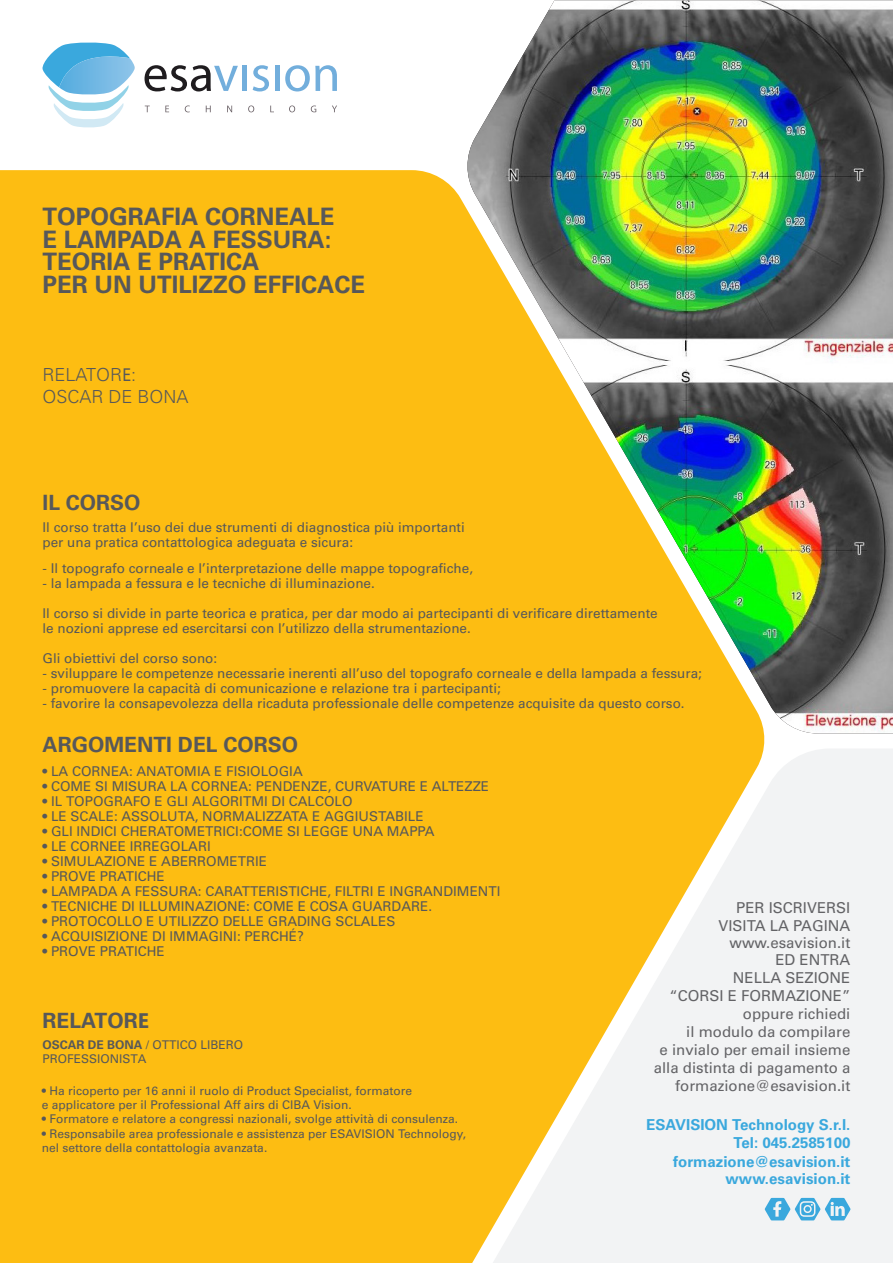
<style>
.page{position:relative;width:893px;height:1263px;background:#fff}
.page>*{position:absolute;margin:0;border:0;box-sizing:border-box;transform-origin:0 0}
.t1{font:700 24px/22.5px "Univers";color:#57585a}
.t2{font:700 21px "Univers";color:#57585a}
.t3{font:300 18px/21.6px "Univers";color:#57585a}
.t4{font:700 15.15px "Univers";color:#3aa8dd}
.t5{font:15px/18px "Univers";color:#636366;text-align:right}
.t6{font:13.5px/15px "Univers";color:#57585a}
.t7{font:12px/14.4px "Univers";color:#57585a}
.s1{font-family:"Ebrima";font-weight:400}
.s2{font-family:"Ebrima"}
.s3{font-weight:700}
</style>
<div class="page">
<div style="left:0;top:170px;width:765px;height:1093px;background:#fdbd12"></div>
<img style="left:465px;top:1px;width:428px;height:733px">
<svg style="left:488px;top:748px;width:405px;height:515px;fill:#f2f3f4"></svg>
<svg style="left:145px;top:65px;width:93px;height:26px"></svg>
<div style="left:242px;top:66px;width:5px;height:25px;background:#72aedc"></div>
<svg style="left:253px;top:65px;width:16px;height:26px"></svg>
<hr style="left:275px;top:66px;width:4px;height:25px;background:#72aedc">
<svg style="left:285px;top:65px;width:52px;height:26px"></svg>
<svg style="left:145px;top:106px;width:5px;height:6px"></svg>
<svg style="left:165px;top:106px;width:4px;height:6px"></svg>
<svg style="left:185px;top:105px;width:5px;height:7px"></svg>
<svg style="left:206px;top:106px;width:5px;height:6px"></svg>
<svg style="left:227px;top:106px;width:5px;height:6px"></svg>
<svg style="left:248px;top:105px;width:6px;height:7px"></svg>
<svg style="left:270px;top:106px;width:4px;height:6px"></svg>
<svg style="left:289px;top:105px;width:6px;height:7px"></svg>
<svg style="left:311px;top:106px;width:5px;height:6px"></svg>
<svg style="left:332px;top:106px;width:5px;height:6px"></svg>
<svg style="left:42px;top:42px;width:87px;height:86px"></svg>
<img style="left:59px;top:57px;width:76px;height:38px">
<svg style="left:765px;top:1198px;width:85px;height:22px"></svg>
<p class="t1" style="left:43px;top:206px;width:324px">TOPOGRAFIA CORNEALE<br>E LAMPADA A FESSURA:<br>TEORIA E PRATICA<br>PER UN UTILIZZO EFFICACE</p>
<p class="t3" style="left:43px;top:364px;width:148px">RELATOR<span class="s1">E</span>:<br>OSCAR DE BONA</p>
<p class="t2" style="left:43px;top:490px;width:100px">IL CORSO</p>
<p class="t6" style="left:43px;top:519px;width:424px">Il corso tratta l’uso dei due strumenti di diagnostica più importanti per una pratica contattologica adeguata e sicura:</p>
<p class="t6" style="left:43px;top:561px;width:432px">- Il topografo corneale e l’interpretazione delle mappe topografiche,</p>
<p class="t6" style="left:43px;top:576px;width:334px">- la lampada a fessura e le tecniche di illuminazione.</p>
<p class="t6" style="left:43px;top:606px;width:617px">Il corso si divide in parte teorica e pratica, per dar modo ai partecipanti di verificare direttamente le nozioni apprese ed esercitarsi con l’utilizzo della strumentazione.</p>
<p class="t6" style="left:43px;top:651px;width:176px">Gli obiettivi del corso sono:</p>
<p class="t6" style="left:43px;top:666px;width:661px">- sviluppare le competenze necessarie inerenti all’uso del topografo corneale e della lampada a fessura;</p>
<p class="t6" style="left:43px;top:681px;width:460px">- promuovere la capacità di comunicazione e relazione tra i partecipanti;</p>
<p class="t6" style="left:43px;top:696px;width:644px">- favorire la consapevolezza della ricaduta professionale delle competenze acquisite da questo corso.</p>
<p class="t2" style="left:43px;top:732px;width:257px">ARGOMENTI DEL CORSO</p>
<p class="t6" style="left:43px;top:763px;width:262px">• LA CORNEA: ANATOMIA E FISIOLOGIA</p>
<p class="t6" style="left:43px;top:778px;width:448px">• COME SI MISURA LA CORNEA: PENDENZE, CURVATURE E ALTEZZE</p>
<p class="t6" style="left:43px;top:793px;width:312px">• IL TOPOGRAFO E GLI ALGORITMI DI CALCOLO</p>
<p class="t6" style="left:43px;top:808px;width:383px">• LE SCALE: ASSOLUTA, NORMALIZZATA E AGGIUSTABILE</p>
<p class="t6" style="left:43px;top:823px;width:394px">• GLI INDICI CHERATOMETRICI:COME SI LEGGE UNA MAPPA</p>
<p class="t6" style="left:43px;top:838px;width:170px">• LE CORNEE IRREGOLARI</p>
<p class="t6" style="left:43px;top:853px;width:226px">• SIMULAZIONE E ABERROMETRIE</p>
<p class="t6" style="left:43px;top:868px;width:124px">• PROVE PRATICHE</p>
<p class="t6" style="left:43px;top:883px;width:459px">• LAMPADA A FESSURA: CARATTERISTICHE, FILTRI E INGRANDIMENTI</p>
<p class="t6" style="left:43px;top:898px;width:391px">• TECNICHE DI ILLUMINAZIONE: COME E COSA GUARDARE.</p>
<p class="t6" style="left:43px;top:913px;width:354px">• PROTOCOLLO E UTILIZZO DELLE GRADING SCLALES</p>
<p class="t6" style="left:43px;top:928px;width:263px">• ACQUISIZIONE DI IMMAGINI: PERCHÉ?</p>
<p class="t6" style="left:43px;top:943px;width:124px">• PROVE PRATICHE</p>
<p class="t2" style="left:43px;top:1008px;width:108px">RELATOR<span class="s2">E</span></p>
<p class="t7" style="left:43px;top:1038px;width:202px"><span class="s3">OSCAR DE BONA</span> / OTTICO LIBERO<br>PROFESSIONISTA</p>
<p class="t7" style="left:42px;top:1083px;width:372px">• Ha ricoperto per 16 anni il ruolo di Product Specialist, formatore e applicatore per il Professional Aff airs di CIBA Vision.</p>
<p class="t7" style="left:42px;top:1112px;width:418px">• Formatore e relatore a congressi nazionali, svolge attività di consulenza.</p>
<p class="t7" style="left:42px;top:1126px;width:426px">• Responsabile area professionale e assistenza per ESAVISION Technology, nel settore della contattologia avanzata.</p>
<p class="t5" style="left:736px;top:899px;width:116px">PER ISCRIVERSI</p>
<p class="t5" style="left:718px;top:917px;width:134px">VISITA LA PAGINA</p>
<p class="t5" style="left:730px;top:934px;width:122px">www.esavision.it</p>
<p class="t5" style="left:733px;top:951px;width:119px">ED ENTRA<br>NELLA SEZIONE</p>
<p class="t5" style="left:670px;top:987px;width:182px">“CORSI E FORMAZIONE”</p>
<p class="t5" style="left:743px;top:1005px;width:109px">oppure richiedi</p>
<p class="t5" style="left:686px;top:1023px;width:166px">il modulo da compilare</p>
<p class="t5" style="left:659px;top:1041px;width:192px">e invialo per email insieme</p>
<p class="t5" style="left:654px;top:1059px;width:198px">alla distinta di pagamento a</p>
<p class="t5" style="left:675px;top:1076px;width:177px">formazione@esavision.it</p>
<p class="t4" style="left:646px;top:1116px;width:206px">ESAVISION Technology S.r.l.</p>
<p class="t4" style="left:734px;top:1134px;width:118px">Tel: 045.2585100</p>
<p class="t4" style="left:725px;top:1170px;width:126px">www.esavision.it</p>
<p class="t4" style="left:673px;top:1153px;width:179px">formazione@esavision.it</p>
</div>
